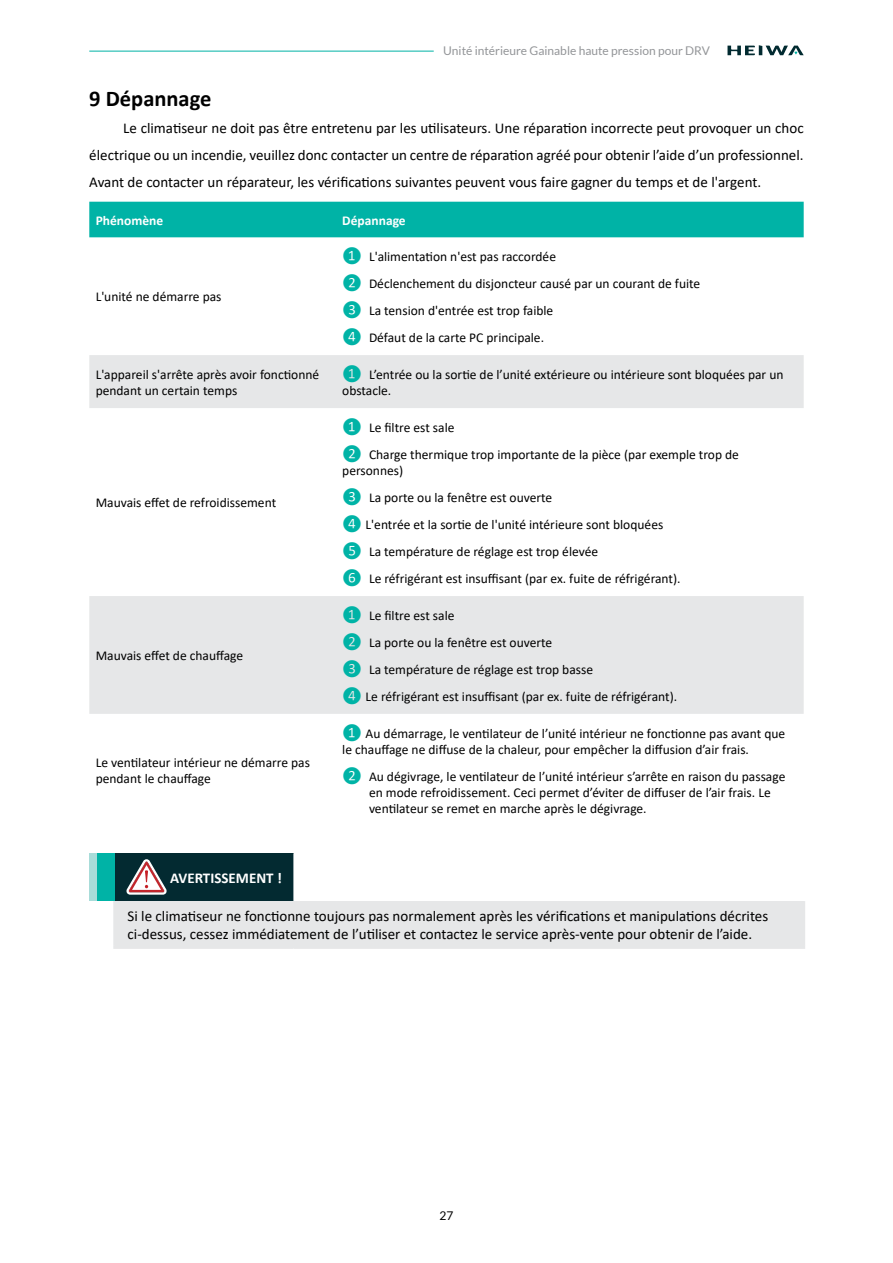
<style>
.page{position:relative;width:893px;height:1263px;background:#fff}
.page>*{position:absolute;margin:0;border:0;box-sizing:border-box;transform-origin:0 0}
.t1{font:700 22.5px "Calibri";color:#000}
.t2{font:15px/27px "Calibri";color:#000;text-align:justify}
.t3{font:700 15px "Calibri";color:#fff}
.t4{font:13.5px/27px "Calibri";color:#000}
.t5{font:700 13.5px "Calibri";color:#fff}
.t6{font:12px "Lato";color:#939598}
.t7{font:12px "Lato";color:#000}
.s1{font-size:15px;color:#00b3a6}
</style>
<div class="page">
<svg style="left:727px;top:45px;width:77px;height:10px"></svg>
<hr style="left:89px;top:51px;width:345px;height:1px;background:#00b3a6">
<div style="left:89px;top:202px;width:715px;height:35px;background:#00b3a6"></div>
<svg style="left:89px;top:355px;width:715px;height:359px"></svg>
<svg style="left:89px;top:853px;width:205px;height:48px;background:#0a4044"></svg>
<div style="left:115px;top:901px;width:689px;height:46px;background:#e6e7e8"></div>
<hr style="left:113px;top:901px;width:3px;height:45px;background:#e6e7e8">
<hr style="left:802px;top:901px;width:3px;height:45px;background:#e6e7e8">
<hr style="left:113px;top:946px;width:180px;height:3px;background:#e6e7e8">
<hr style="left:293px;top:946px;width:512px;height:3px;background:#e6e7e8">
<svg style="left:126px;top:859px;width:41px;height:36px"></svg>
<p class="t6" style="left:443px;top:44px;width:268px">Unité intérieure Gainable haute pression pour DRV</p>
<h1 class="t1" style="left:89px;top:83px;width:124px">9 Dépannage</h1>
<p class="t2" style="left:89px;top:114px;width:716px;text-indent:34px">Le climatiseur ne doit pas être entretenu par les utilisateurs. Une réparation incorrecte peut provoquer un choc électrique ou un incendie, veuillez donc contacter un centre de réparation agréé pour obtenir l’aide d’un professionnel.<br>Avant de contacter un réparateur, les vérifications suivantes peuvent vous faire gagner du temps et de l'argent.</p>
<p class="t5" style="left:96px;top:211px;width:69px">Phénomène</p>
<p class="t5" style="left:342px;top:211px;width:65px">Dépannage</p>
<p class="t4" style="left:96px;top:283px;width:127px">L'unité ne démarre pas</p>
<p class="t4" style="left:342px;top:243px;width:359px"><span class="s1">❶</span> L'alimentation n'est pas raccordée<br><span class="s1">❷</span> Déclenchement du disjoncteur causé par un courant de fuite <span class="s1">❸</span> La tension d'entrée est trop faible<br><span class="s1">❹</span> Défaut de la carte PC principale.</p>
<p class="t4" style="left:96px;top:366px;width:225px;line-height:16.2px">L'appareil s'arrête après avoir fonctionné pendant un certain temps</p>
<p class="t4" style="left:342px;top:366px;width:443px;line-height:16.2px"><span class="s1">❶</span> L’entrée ou la sortie de l’unité extérieure ou intérieure sont bloquées par un obstacle.</p>
<p class="t4" style="left:96px;top:489px;width:182px">Mauvais effet de refroidissement</p>
<p class="t4" style="left:96px;top:642px;width:149px">Mauvais effet de chauffage</p>
<p class="t4" style="left:96px;top:754px;width:216px;line-height:16.2px">Le ventilateur intérieur ne démarre pas pendant le chauffage</p>
<p class="t4" style="left:342px;top:414px;width:398px"><span class="s1">❶</span> Le filtre est sale<br><span class="s1">❷</span> Charge thermique trop importante de la pièce (par exemple trop de</p>
<p class="t4" style="left:342px;top:457px;width:340px">personnes)<br><span class="s1">❸</span> La porte ou la fenêtre est ouverte<br><span class="s1">❹</span> L'entrée et la sortie de l'unité intérieure sont bloquées <span class="s1">❺</span> La température de réglage est trop élevée<br><span class="s1">❻</span> Le réfrigérant est insuffisant (par ex. fuite de réfrigérant).</p>
<p class="t4" style="left:342px;top:602px;width:336px"><span class="s1">❶</span> Le filtre est sale<br><span class="s1">❷</span> La porte ou la fenêtre est ouverte<br><span class="s1">❸</span> La température de réglage est trop basse<br><span class="s1">❹</span> Le réfrigérant est insuffisant (par ex. fuite de réfrigérant).</p>
<p class="t4" style="left:342px;top:725px;width:444px;line-height:16.2px"><span class="s1">❶</span> Au démarrage, le ventilateur de l’unité intérieur ne fonctionne pas avant que le chauffage ne diffuse de la chaleur, pour empêcher la diffusion d’air frais.</p>
<p class="t4" style="left:369px;top:768px;width:418px;line-height:16.2px;text-indent:-27px"><span class="s1">❷</span> Au dégivrage, le ventilateur de l’unité intérieur s’arrête en raison du passage en mode refroidissement. Ceci permet d’éviter de diffuser de l’air frais. Le ventilateur se remet en marche après le dégivrage.</p>
<p class="t3" style="left:170px;top:868px;width:113px">AVERTISSEMENT !</p>
<p class="t2" style="left:128px;top:906px;width:642px;line-height:18px">Si le climatiseur ne fonctionne toujours pas normalement après les vérifications et manipulations décrites ci-dessus, cessez immédiatement de l’utiliser et contactez le service après-vente pour obtenir de l’aide.</p>
<p class="t7" style="left:439px;top:1209px;width:15px">27</p>
</div>
